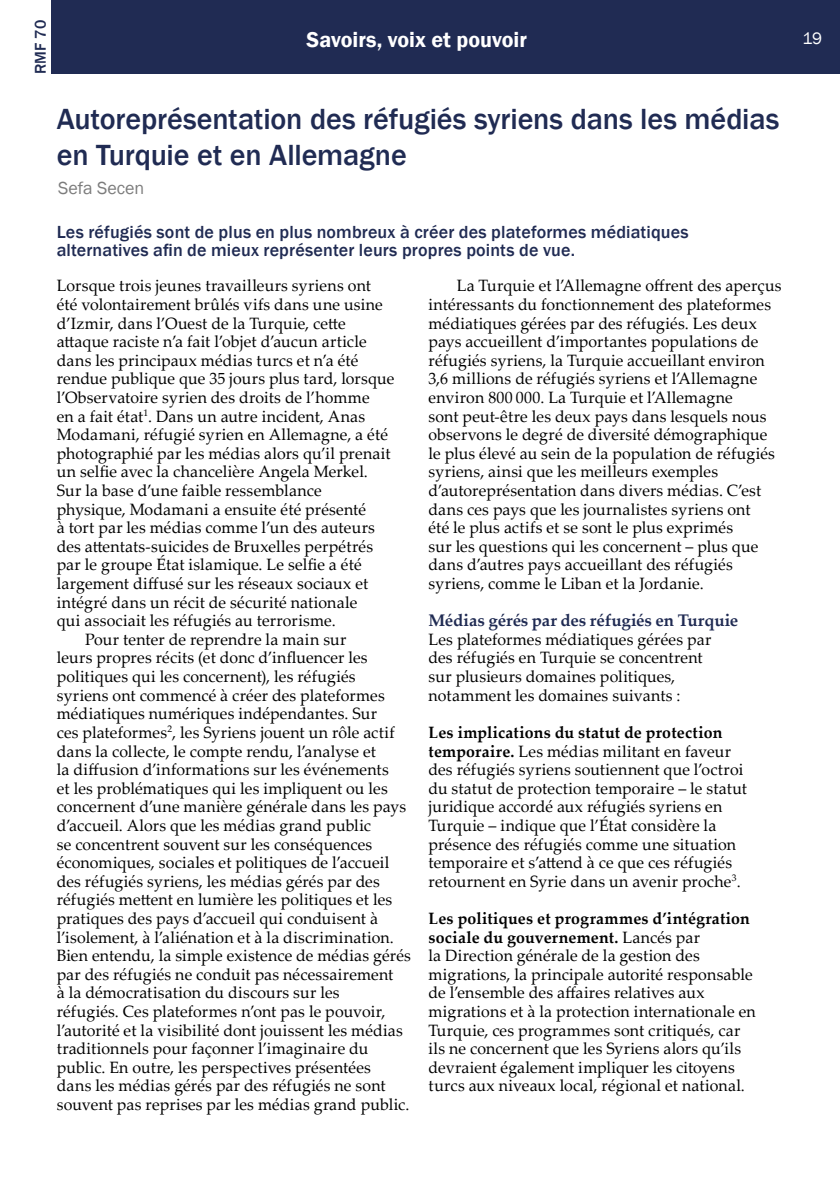
<style>
.page{position:relative;width:840px;height:1191px;background:#fff}
.page>*{position:absolute;margin:0;border:0;box-sizing:border-box;transform-origin:0 0}
.t1{font:500 30px/36px "Franklin Gothic";letter-spacing:-.005em;color:#202b53}
.t2{font:600 22px "Franklin Gothic";color:#fff}
.t3{font:500 18px/18.6px "Franklin Gothic";letter-spacing:.01em;color:#202b53}
.t4{font:18px "Franklin Gothic";color:#7c7c7c}
.t5{font:17px "Franklin Gothic";color:#fff}
.t6{font:700 16.8px "Palatino Linotype";letter-spacing:-.005em;color:#202b53}
.t7{font:16.4px/18.6px "Palatino Linotype";letter-spacing:.01em;color:#000}
.t8{font:500 16px "Franklin Gothic";color:#202b53}
.s1{font-weight:700}
</style>
<div class="page">
<div style="left:51px;top:0;width:788px;height:74px;background:#202b53"></div>
<p class="t8" style="left:31px;top:74px;width:55px;rotate:-90deg">RMF 70</p>
<h2 class="t2" style="left:306px;top:27px;width:222px">Savoirs, voix et pouvoir</h2>
<p class="t5" style="left:801px;top:27px;width:21px">19</p>
<h1 class="t1" style="left:57px;top:101px;width:723px">Autoreprésentation des réfugiés syriens dans les médias en Turquie et en Allemagne</h1>
<p class="t4" style="left:58px;top:177px;width:88px">Sefa Secen</p>
<p class="t3" style="left:57px;top:222px;width:633px">Les réfugiés sont de plus en plus nombreux à créer des plateformes médiatiques alternatives afin de mieux représenter leurs propres points de vue.</p>
<p class="t7" style="left:57px;top:276px;width:315px">Lorsque trois jeunes travailleurs syriens ont</p>
<p class="t7" style="left:57px;top:294px;width:327px">été volontairement brûlés vifs dans une usine</p>
<p class="t7" style="left:57px;top:313px;width:290px">d’Izmir, dans l’Ouest de la Turquie, cette</p>
<p class="t7" style="left:57px;top:332px;width:311px">attaque raciste n’a fait l’objet d’aucun article</p>
<p class="t7" style="left:57px;top:350px;width:303px">dans les principaux médias turcs et n’a été</p>
<p class="t7" style="left:57px;top:369px;width:339px">rendue publique que 35 jours plus tard, lorsque</p>
<p class="t7" style="left:57px;top:387px;width:314px">l’Observatoire syrien des droits de l’homme</p>
<p class="t7" style="left:57px;top:406px;width:310px">en a fait état<sup>1</sup>. Dans un autre incident, Anas</p>
<p class="t7" style="left:57px;top:425px;width:332px">Modamani, réfugié syrien en Allemagne, a été</p>
<p class="t7" style="left:57px;top:443px;width:335px">photographié par les médias alors qu’il prenait</p>
<p class="t7" style="left:57px;top:462px;width:312px">un selfie avec la chancelière Angela Merkel.</p>
<p class="t7" style="left:57px;top:480px;width:266px">Sur la base d’une faible ressemblance</p>
<p class="t7" style="left:57px;top:499px;width:311px">physique, Modamani a ensuite été présenté</p>
<p class="t7" style="left:57px;top:518px;width:319px">à tort par les médias comme l’un des auteurs</p>
<p class="t7" style="left:57px;top:536px;width:318px">des attentats-suicides de Bruxelles perpétrés</p>
<p class="t7" style="left:57px;top:555px;width:306px">par le groupe État islamique. Le selfie a été</p>
<p class="t7" style="left:57px;top:573px;width:313px">largement diffusé sur les réseaux sociaux et</p>
<p class="t7" style="left:57px;top:592px;width:302px">intégré dans un récit de sécurité nationale</p>
<p class="t7" style="left:57px;top:610px;width:280px">qui associait les réfugiés au terrorisme.</p>
<p class="t7" style="left:85px;top:629px;width:263px">Pour tenter de reprendre la main sur</p>
<p class="t7" style="left:57px;top:648px;width:312px">leurs propres récits (et donc d’influencer les</p>
<p class="t7" style="left:57px;top:666px;width:300px">politiques qui les concernent), les réfugiés</p>
<p class="t7" style="left:57px;top:685px;width:329px">syriens ont commencé à créer des plateformes</p>
<p class="t7" style="left:57px;top:703px;width:321px">médiatiques numériques indépendantes. Sur</p>
<p class="t7" style="left:57px;top:722px;width:339px">ces plateformes<sup>2</sup>, les Syriens jouent un rôle actif</p>
<p class="t7" style="left:57px;top:741px;width:320px">dans la collecte, le compte rendu, l’analyse et</p>
<p class="t7" style="left:57px;top:759px;width:333px">la diffusion d’informations sur les événements</p>
<p class="t7" style="left:57px;top:778px;width:332px">et les problématiques qui les impliquent ou les</p>
<p class="t7" style="left:57px;top:797px;width:351px">concernent d’une manière générale dans les pays</p>
<p class="t7" style="left:57px;top:815px;width:315px">d’accueil. Alors que les médias grand public</p>
<p class="t7" style="left:57px;top:834px;width:317px">se concentrent souvent sur les conséquences</p>
<p class="t7" style="left:57px;top:852px;width:334px">économiques, sociales et politiques de l’accueil</p>
<p class="t7" style="left:57px;top:871px;width:324px">des réfugiés syriens, les médias gérés par des</p>
<p class="t7" style="left:57px;top:889px;width:337px">réfugiés mettent en lumière les politiques et les</p>
<p class="t7" style="left:57px;top:908px;width:322px">pratiques des pays d’accueil qui conduisent à</p>
<p class="t7" style="left:57px;top:927px;width:338px">l’isolement, à l’aliénation et à la discrimination.</p>
<p class="t7" style="left:57px;top:945px;width:355px">Bien entendu, la simple existence de médias gérés</p>
<p class="t7" style="left:57px;top:964px;width:338px">par des réfugiés ne conduit pas nécessairement</p>
<p class="t7" style="left:57px;top:982px;width:284px">à la démocratisation du discours sur les</p>
<p class="t7" style="left:57px;top:1001px;width:330px">réfugiés. Ces plateformes n’ont pas le pouvoir,</p>
<p class="t7" style="left:57px;top:1020px;width:347px">l’autorité et la visibilité dont jouissent les médias</p>
<p class="t7" style="left:57px;top:1038px;width:313px">traditionnels pour façonner l’imaginaire du</p>
<p class="t7" style="left:57px;top:1057px;width:315px">public. En outre, les perspectives présentées</p>
<p class="t7" style="left:57px;top:1075px;width:330px">dans les médias gérés par des réfugiés ne sont</p>
<p class="t7" style="left:57px;top:1094px;width:354px">souvent pas reprises par les médias grand public.</p>
<p class="t7" style="left:428px;top:276px;width:354px;text-indent:28px">La Turquie et l’Allemagne offrent des aperçus intéressants du fonctionnement des plateformes médiatiques gérées par des réfugiés. Les deux pays accueillent d’importantes populations de réfugiés syriens, la Turquie accueillant environ 3,6 millions de réfugiés syriens et l’Allemagne environ 800 000. La Turquie et l’Allemagne<br>sont peut-être les deux pays dans lesquels nous observons le degré de diversité démographique le plus élevé au sein de la population de réfugiés syriens, ainsi que les meilleurs exemples d’autoreprésentation dans divers médias. C’est dans ces pays que les journalistes syriens ont<br>été le plus actifs et se sont le plus exprimés<br>sur les questions qui les concernent – plus que dans d’autres pays accueillant des réfugiés syriens, comme le Liban et la Jordanie.</p>
<p class="t6" style="left:428px;top:608px;width:311px">Médias gérés par des réfugiés en Turquie</p>
<p class="t7" style="left:428px;top:629px;width:284px">Les plateformes médiatiques gérées par des réfugiés en Turquie se concentrent sur plusieurs domaines politiques, notamment les domaines suivants :</p>
<p class="t7" style="left:428px;top:722px;width:320px"><span class="s1">Les implications du statut de protection temporaire.</span> Les médias militant en faveur des réfugiés syriens soutiennent que l’octroi du statut de protection temporaire – le statut juridique accordé aux réfugiés syriens en Turquie – indique que l’État considère la présence des réfugiés comme une situation temporaire et s’attend à ce que ces réfugiés retournent en Syrie dans un avenir proche<sup>3</sup>.</p>
<p class="t7" style="left:428px;top:908px;width:328px"><span class="s1">Les politiques et programmes d’intégration sociale du gouvernement.</span> Lancés par<br>la Direction générale de la gestion des migrations, la principale autorité responsable de l’ensemble des affaires relatives aux migrations et à la protection internationale en Turquie, ces programmes sont critiqués, car ils ne concernent que les Syriens alors qu’ils devraient également impliquer les citoyens turcs aux niveaux local, régional et national.</p>
</div>
